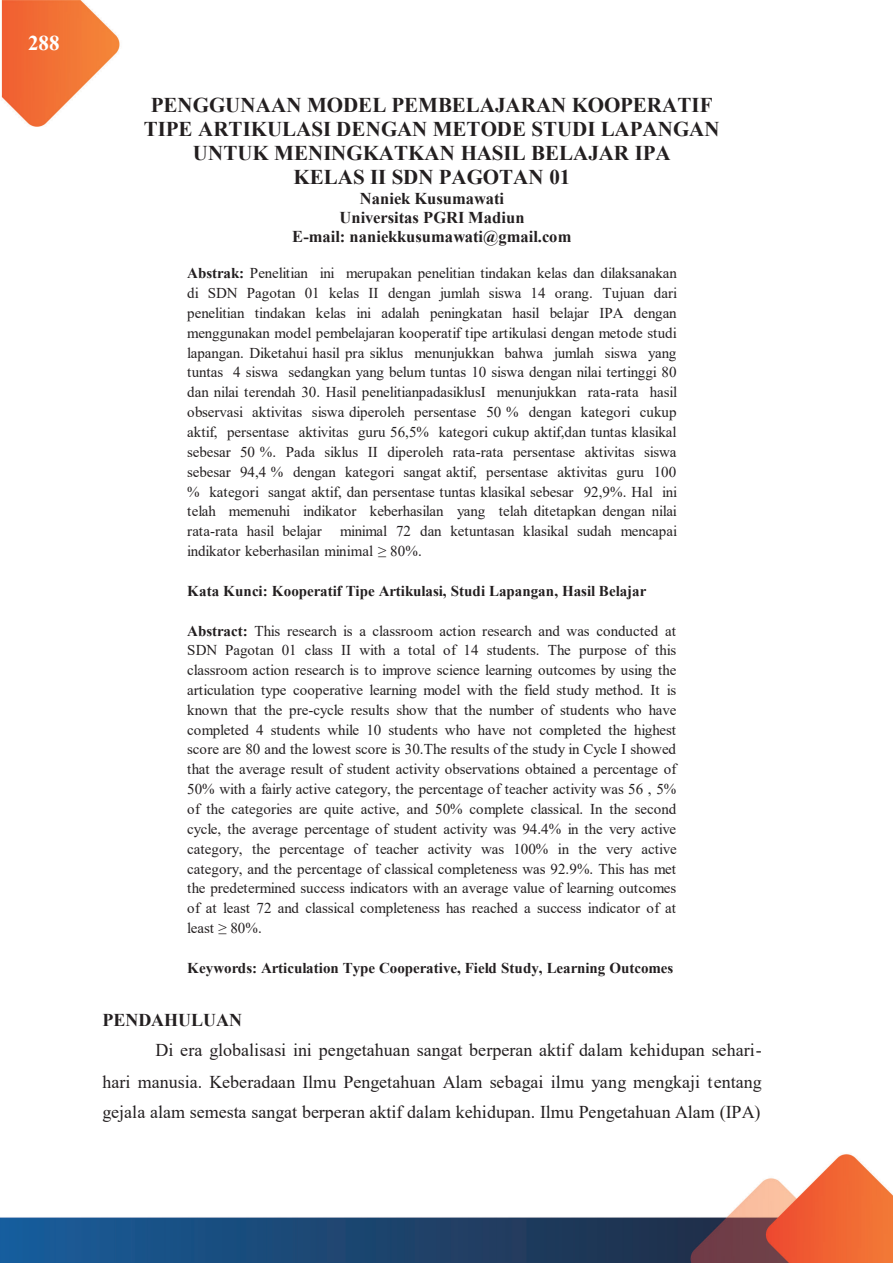
<style>
.page{position:relative;width:893px;height:1263px;background:#fff}
.page>*{position:absolute;margin:0;border:0;box-sizing:border-box;transform-origin:0 0}
.t1{font:700 21px/24.2px "Times New Roman";color:#231f20;text-align:center}
.t2{font:700 21px "Times New Roman";color:#fff}
.t3{font:18px/31px "Times New Roman";color:#231f20;text-align:justify}
.t4{font:700 18px "Times New Roman";letter-spacing:-.005em;color:#231f20}
.t5{font:700 16.5px/19px "Times New Roman";color:#231f20;text-align:center}
.t6{font:15px/19.8px "Times New Roman";letter-spacing:-.005em;color:#231f20;text-align:justify}
.t7{font:700 15px "Times New Roman";color:#231f20}
.s1{font-weight:700}
</style>
<div class="page">
<img style="left:0;top:0;width:893px;height:1263px">
<h1 class="t2" style="left:28px;top:28px;width:33px">288</h1>
<h1 class="t1" style="left:144px;top:92px;width:577px">PENGGUNAAN MODEL PEMBELAJARAN KOOPERATIF TIPE ARTIKULASI DENGAN METODE STUDI LAPANGAN UNTUK MENINGKATKAN HASIL BELAJAR IPA<br>KELAS II SDN PAGOTAN 01</h1>
<p class="t5" style="left:292px;top:188px;width:281px">Naniek Kusumawati<br>Universitas PGRI Madiun<br>E-mail: naniekkusumawati@gmail.com</p>
<p class="t6" style="left:187px;top:263px;width:491px"><span class="s1">Abstrak:</span> Penelitian ini merupakan penelitian tindakan kelas dan dilaksanakan di SDN Pagotan 01 kelas II dengan jumlah siswa 14 orang. Tujuan dari penelitian tindakan kelas ini adalah peningkatan hasil belajar IPA dengan menggunakan model pembelajaran kooperatif tipe artikulasi dengan metode studi lapangan. Diketahui hasil pra siklus menunjukkan bahwa jumlah siswa yang tuntas 4 siswa sedangkan yang belum tuntas 10 siswa dengan nilai tertinggi 80 dan nilai terendah 30. Hasil penelitianpadasiklusI menunjukkan rata-rata hasil observasi aktivitas siswa diperoleh persentase 50 % dengan kategori cukup aktif, persentase aktivitas guru 56,5% kategori cukup aktif,dan tuntas klasikal sebesar 50 %. Pada siklus II diperoleh rata-rata persentase aktivitas siswa sebesar 94,4 % dengan kategori sangat aktif, persentase aktivitas guru 100 % kategori sangat aktif, dan persentase tuntas klasikal sebesar 92,9%. Hal ini telah memenuhi indikator keberhasilan yang telah ditetapkan dengan nilai rata-rata hasil belajar minimal 72 dan ketuntasan klasikal sudah mencapai indikator keberhasilan minimal ≥ 80%.</p>
<p class="t7" style="left:187px;top:580px;width:461px">Kata Kunci: Kooperatif Tipe Artikulasi, Studi Lapangan, Hasil Belajar</p>
<p class="t6" style="left:187px;top:620px;width:491px"><span class="s1">Abstract:</span> This research is a classroom action research and was conducted at SDN Pagotan 01 class II with a total of 14 students. The purpose of this classroom action research is to improve science learning outcomes by using the articulation type cooperative learning model with the field study method. It is known that the pre-cycle results show that the number of students who have completed 4 students while 10 students who have not completed the highest score are 80 and the lowest score is 30.The results of the study in Cycle I showed that the average result of student activity observations obtained a percentage of 50% with a fairly active category, the percentage of teacher activity was 56 , 5% of the categories are quite active, and 50% complete classical. In the second cycle, the average percentage of student activity was 94.4% in the very active category, the percentage of teacher activity was 100% in the very active category, and the percentage of classical completeness was 92.9%. This has met the predetermined success indicators with an average value of learning outcomes of at least 72 and classical completeness has reached a success indicator of at least ≥ 80%.</p>
<p class="t7" style="left:187px;top:957px;width:488px">Keywords: Articulation Type Cooperative, Field Study, Learning Outcomes</p>
<p class="t4" style="left:102px;top:1007px;width:141px">PENDAHULUAN</p>
<p class="t3" style="left:102px;top:1034px;width:661px;text-indent:53px">Di era globalisasi ini pengetahuan sangat berperan aktif dalam kehidupan sehari&shy;hari manusia. Keberadaan Ilmu Pengetahuan Alam sebagai ilmu yang mengkaji tentang gejala alam semesta sangat berperan aktif dalam kehidupan. Ilmu Pengetahuan Alam (IPA)</p>
</div>
